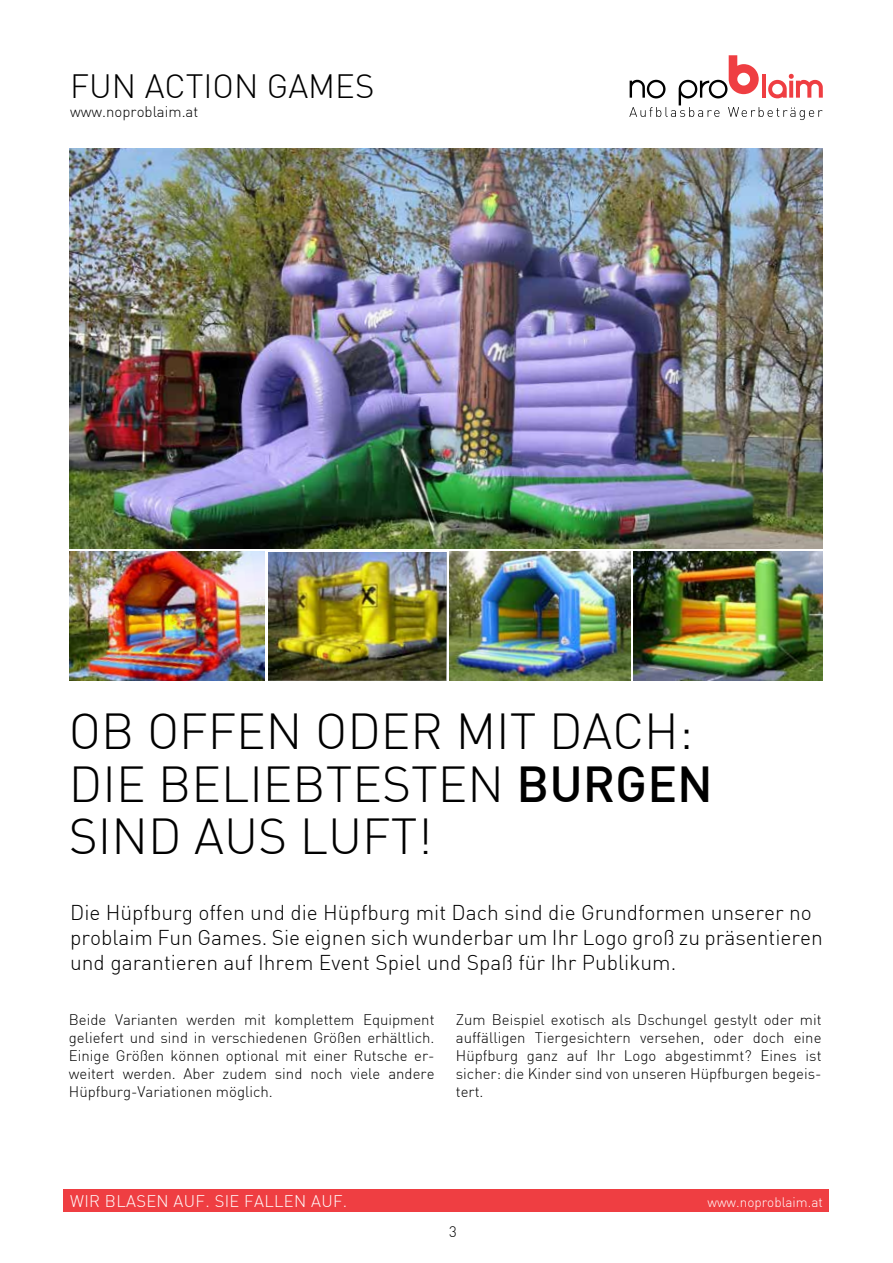
<style>
.page{position:relative;width:893px;height:1263px;background:#fff}
.page>*{position:absolute;margin:0;border:0;box-sizing:border-box;transform-origin:0 0}
.t1{font:300 49.5px/52.5px "DIN";color:#000}
.t2{font:300 33px "DIN";color:#000}
.t3{font:300 21px/25.2px "DIN";color:#000}
.t4{font:300 16.5px "DIN";letter-spacing:.02em;color:#fff}
.t5{font:300 15px/18px "DIN";color:#000;text-align:justify}
.t6{font:300 13.5px "DIN";color:#fff}
.s1{font-weight:500}
</style>
<div class="page">
<svg style="left:629px;top:55px;width:194px;height:65px"></svg>
<div style="left:64px;top:1189px;width:765px;height:23px;background:#ef3e42"></div>
<img style="left:70px;top:149px;width:753px;height:400px">
<img style="left:70px;top:552px;width:195px;height:129px">
<img style="left:268px;top:552px;width:178px;height:129px">
<img style="left:449px;top:552px;width:181px;height:129px">
<img style="left:633px;top:552px;width:190px;height:129px">
<h2 class="t2" style="left:70px;top:66px;width:306px">FUN ACTION GAMES</h2>
<p class="t5" style="left:70px;top:102px;width:130px">www.noproblaim.at</p>
<h1 class="t1" style="left:69px;top:705px;width:646px">OB OFFEN ODER MIT DACH:<br>DIE BELIEBTESTEN <span class="s1">BURGEN<br></span>SIND AUS LUFT!</h1>
<h3 class="t3" style="left:70px;top:900px;width:754px">Die Hüpfburg offen und die Hüpfburg mit Dach sind die Grundformen unserer no problaim Fun Games. Sie eignen sich wunderbar um Ihr Logo groß zu präsentieren und garantieren auf Ihrem Event Spiel und Spaß für Ihr Publikum.</h3>
<p class="t5" style="left:69px;top:1010px;width:367px">Beide Varianten werden mit komplettem Equipment geliefert und sind in verschiedenen Größen erhältlich.<br>Einige Größen können optional mit einer Rutsche er&shy;weitert werden. Aber zudem sind noch viele andere Hüpfburg-Variationen möglich.</p>
<p class="t5" style="left:456px;top:1010px;width:367px">Zum Beispiel exotisch als Dschungel gestylt oder mit auffälligen Tiergesichtern versehen, oder doch eine Hüpfburg ganz auf Ihr Logo abgestimmt? Eines ist sicher: die Kinder sind von unseren Hüpfburgen begeis&shy;tert.</p>
<p class="t4" style="left:70px;top:1190px;width:279px">WIR BLASEN AUF. SIE FALLEN AUF.</p>
<p class="t6" style="left:707px;top:1193px;width:117px">www.noproblaim.at</p>
<p class="t5" style="left:449px;top:1223px;width:9px">3</p>
</div>
